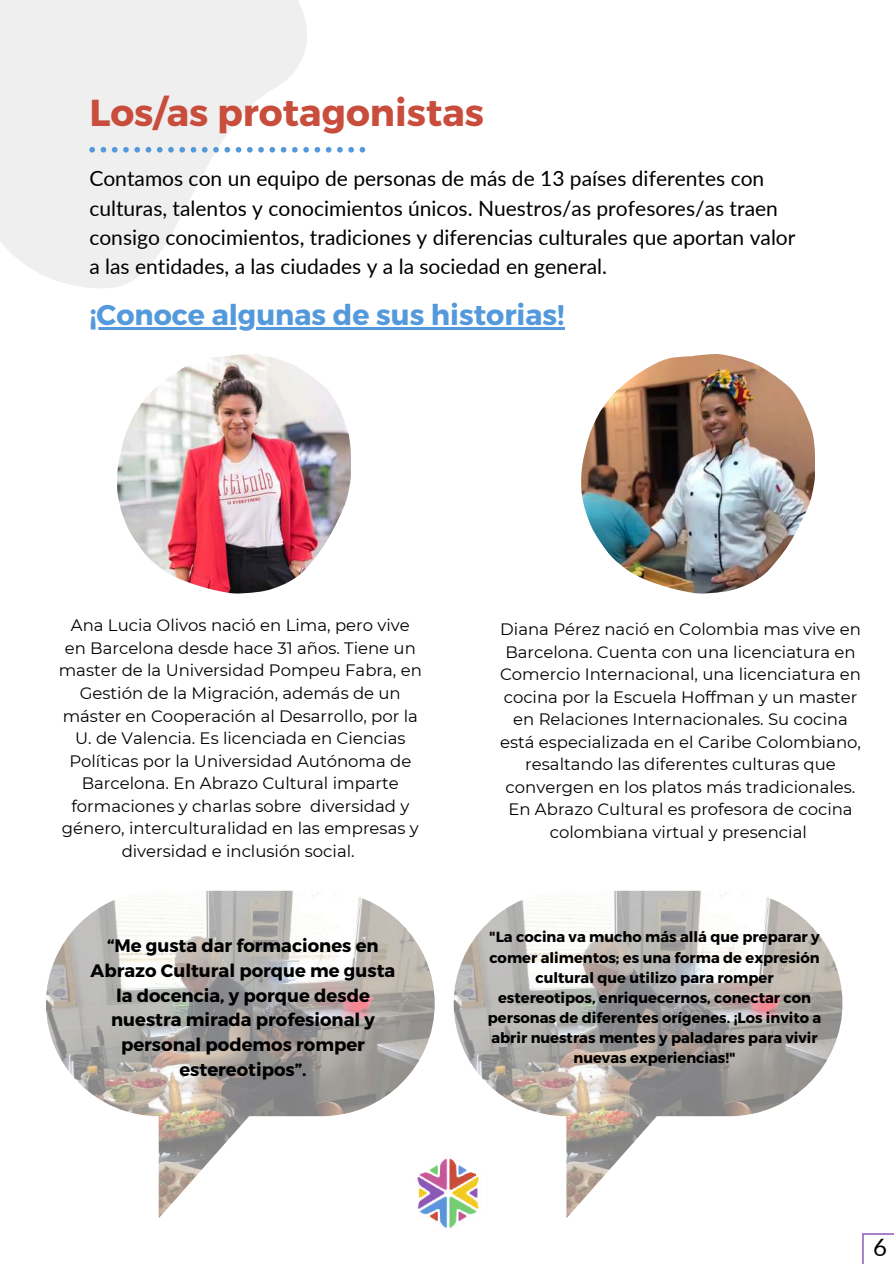
<style>
.page{position:relative;width:894px;height:1264px;background:#fff}
.page>*{position:absolute;margin:0;border:0;box-sizing:border-box;transform-origin:0 0}
.t1{font:700 37.5px "Montserrat";color:#c84d3c}
.t2{font:700 28.5px "Montserrat";color:#5399db}
.t3{font:24px "Lato";color:#000}
.t4{font:21px/29.2px "Lato";color:#000}
.t5{font:700 18px/24.8px "Montserrat";color:#000;text-align:center}
.t6{font:16.5px/22.5px "Montserrat";color:#000;text-align:center}
.t7{font:700 14.7px/20.1px "Montserrat";color:#000;text-align:center}
</style>
<div class="page">
<svg style="left:0;top:0;width:363px;height:288px;fill:#efefef"></svg>
<img style="left:417px;top:1158px;width:62px;height:72px">
<svg style="left:862px;top:1233px;width:31px;height:30px"></svg>
<svg style="left:89px;top:147px;width:276px;height:5px"></svg>
<img style="left:117px;top:354px;width:234px;height:239px">
<img style="left:581px;top:354px;width:233px;height:239px">
<img style="left:46px;top:890px;width:388px;height:226px;border-radius:113px">
<img style="left:453px;top:890px;width:389px;height:226px;border-radius:113px">
<hr style="left:89px;top:327px;width:475px;height:2px;background:#5399db">
<h1 class="t1" style="left:89px;top:88px;width:396px">Los/as protagonistas</h1>
<p class="t4" style="left:89px;top:164px;width:707px">Contamos con un equipo de personas de más de 13 países diferentes con culturas, talentos y conocimientos únicos. Nuestros/as profesores/as traen consigo conocimientos, tradiciones y diferencias culturales que aportan valor a las entidades, a las ciudades y a la sociedad en general.</p>
<h2 class="t2" style="left:89px;top:296px;width:476px">¡Conoce algunas de sus historias!</h2>
<p class="t6" style="left:59px;top:614px;width:364px">Ana Lucia Olivos nació en Lima, pero vive en Barcelona desde hace 31 años. Tiene un master de la Universidad Pompeu Fabra, en Gestión de la Migración, además de un máster en Cooperación al Desarrollo, por la U. de Valencia. Es licenciada en Ciencias Políticas por la Universidad Autónoma de Barcelona. En Abrazo Cultural imparte formaciones y charlas sobre diversidad y género, interculturalidad en las empresas y diversidad e inclusión social.</p>
<p class="t6" style="left:500px;top:618px;width:362px">Diana Pérez nació en Colombia mas vive en Barcelona. Cuenta con una licenciatura en Comercio Internacional, una licenciatura en cocina por la Escuela Hoffman y un master en Relaciones Internacionales. Su cocina está especializada en el Caribe Colombiano, resaltando las diferentes culturas que convergen en los platos más tradicionales.<br>En Abrazo Cultural es profesora de cocina colombiana virtual y presencial</p>
<p class="t5" style="left:91px;top:932px;width:306px">“Me gusta dar formaciones en<br>Abrazo Cultural porque me gusta la docencia, y porque desde nuestra mirada profesional y personal podemos romper estereotipos”.</p>
<p class="t7" style="left:487px;top:926px;width:335px">"La cocina va mucho más allá que preparar y comer alimentos; es una forma de expresión cultural que utilizo para romper estereotipos, enriquecernos, conectar con personas de diferentes orígenes. ¡Los invito a abrir nuestras mentes y paladares para vivir nuevas experiencias!"</p>
<h3 class="t3" style="left:872px;top:1231px;width:15px">6</h3>
</div>
